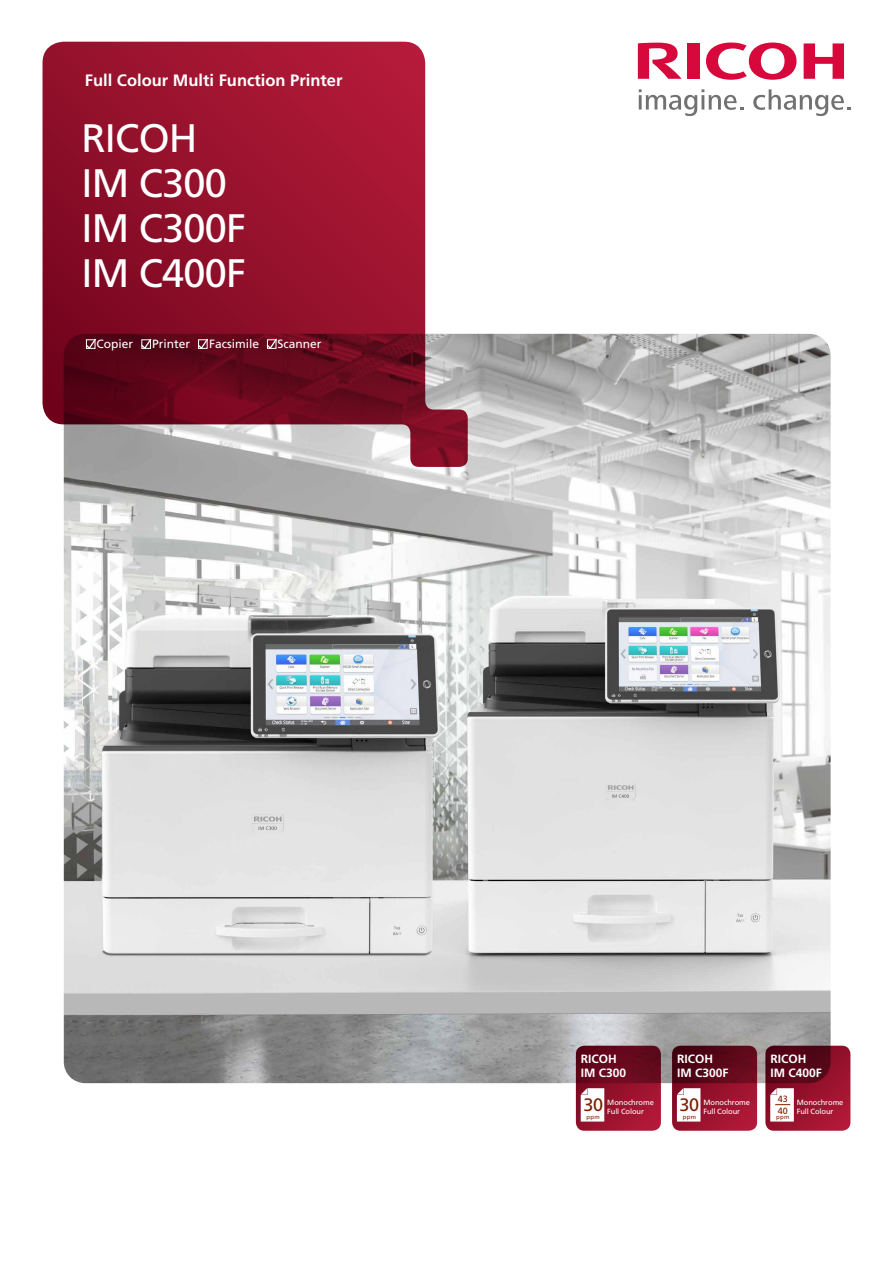
<style>
.page{position:relative;width:893px;height:1263px;background:#fff}
.page>*{position:absolute;margin:0;border:0;box-sizing:border-box;transform-origin:0 0}
.t1{font:39.75px/45px "Frutiger LT Std";letter-spacing:-.02em;color:#fff}
.t2{font:18px "Frutiger LT Std";color:#7f1c00}
.t3{font:700 16.5px "Frutiger LT Std";color:#fff}
.t4{font:700 12px/13.5px "Frutiger LT Std";color:#fff}
.t5{font:12px "Frutiger LT Std";color:#fff}
.t6{font:9px "Frutiger LT Std";color:#7f1c00}
.t7{font:7.5px/9px "Frutiger LT Std";letter-spacing:-.01em;color:#fff}
.t8{font:6px "Frutiger LT Std";letter-spacing:.06em;color:#7f1c00}
</style>
<div class="page">
<img style="left:64px;top:334px;width:767px;height:749px">
<img style="left:63px;top:584px;width:393px;height:391px">
<svg style="left:576px;top:1046px;width:85px;height:85px;background:#820f27"></svg>
<svg style="left:43px;top:42px;width:425px;height:425px;background:#993147"></svg>
<svg style="left:706px;top:43px;width:90px;height:37px"></svg>
<svg style="left:804px;top:43px;width:40px;height:36px"></svg>
<div style="left:687px;top:43px;width:12px;height:36px;background:#d7083b"></div>
<svg style="left:638px;top:43px;width:44px;height:36px"></svg>
<svg style="left:639px;top:89px;width:104px;height:27px"></svg>
<svg style="left:753px;top:89px;width:97px;height:27px"></svg>
<svg style="left:197px;top:338px;width:12px;height:12px"></svg>
<div style="left:198px;top:340px;width:9px;height:9px;border:1px solid #fff"></div>
<svg style="left:140px;top:338px;width:12px;height:12px"></svg>
<div style="left:142px;top:340px;width:9px;height:9px;border:1px solid #fff"></div>
<svg style="left:85px;top:338px;width:12px;height:12px"></svg>
<div style="left:86px;top:340px;width:9px;height:9px;border:1px solid #fff"></div>
<svg style="left:266px;top:338px;width:12px;height:12px"></svg>
<div style="left:267px;top:340px;width:9px;height:9px;border:1px solid #fff"></div>
<svg style="left:765px;top:1046px;width:85px;height:85px;background:#821027"></svg>
<svg style="left:672px;top:1046px;width:85px;height:85px;background:#7b0f25"></svg>
<svg style="left:677px;top:1088px;width:23px;height:33px"></svg>
<svg style="left:581px;top:1088px;width:23px;height:33px"></svg>
<svg style="left:770px;top:1088px;width:24px;height:33px"></svg>
<h3 class="t3" style="left:85px;top:71px;width:259px">Full Colour Multi Function Printer</h3>
<h1 class="t1" style="left:81px;top:116px;width:166px">RICOH<br>IM C300<br>IM C300F<br>IM C400F</h1>
<h3 class="t5" style="left:96px;top:337px;width:38px">Copier</h3>
<h3 class="t5" style="left:152px;top:337px;width:40px">Printer</h3>
<h3 class="t5" style="left:209px;top:337px;width:52px">Facsimile</h3>
<h3 class="t5" style="left:277px;top:337px;width:46px">Scanner</h3>
<h3 class="t4" style="left:581px;top:1052px;width:47px">RICOH<br>IM C300</h3>
<p class="t8" style="left:587px;top:1113px;width:15px">ppm</p>
<p class="t8" style="left:683px;top:1113px;width:15px">ppm</p>
<p class="t8" style="left:776px;top:1113px;width:15px">ppm</p>
<h3 class="t4" style="left:677px;top:1052px;width:53px">RICOH<br>IM C300F</h3>
<h3 class="t4" style="left:770px;top:1052px;width:53px">RICOH<br>IM C400F</h3>
<p class="t6" style="left:778px;top:1094px;width:11px">43</p>
<h2 class="t2" style="left:583px;top:1094px;width:21px">30</h2>
<h2 class="t2" style="left:680px;top:1094px;width:21px">30</h2>
<p class="t6" style="left:778px;top:1105px;width:11px">40</p>
<p class="t7" style="left:607px;top:1097px;width:48px">Monochrome<br>Full Colour</p>
<p class="t7" style="left:703px;top:1097px;width:48px">Monochrome<br>Full Colour</p>
<p class="t7" style="left:797px;top:1097px;width:48px">Monochrome<br>Full Colour</p>
</div>
